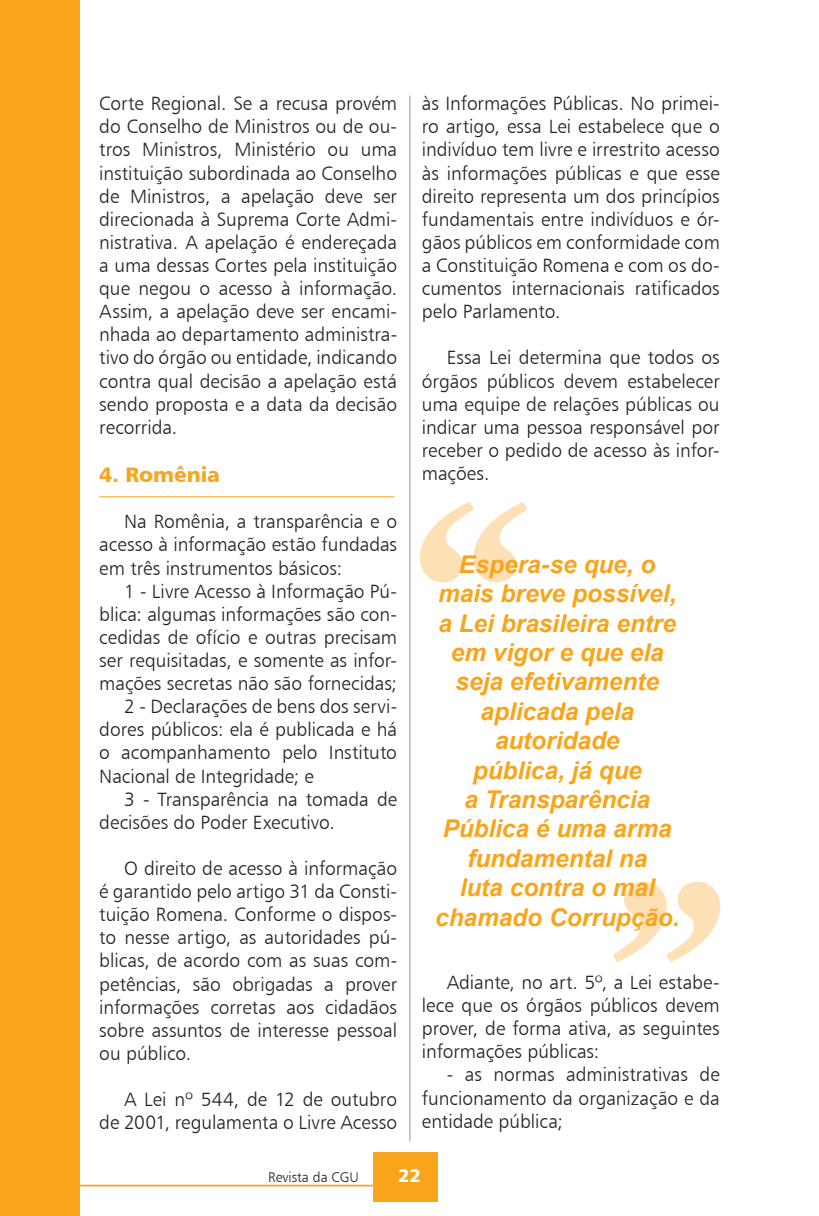
<style>
.page{position:relative;width:819px;height:1216px;background:#fff}
.page>*{position:absolute;margin:0;border:0;box-sizing:border-box;transform-origin:0 0}
.t1{font:italic 800 236.25px "Dutch 801 BT";color:#fee0b6}
.t2{font:italic 700 24.5px/29.4px "Arial";color:#f9a51b;text-align:center}
.t3{font:21px "Humanist 777 BT Black B";color:#f9a51b}
.t4{font:19.25px/23.1px "Humanist 777 BT Light B";color:#231f20;text-align:justify}
.t5{font:18.38px "Humanist 777 BT Black B";color:#fff}
.t6{font:14px "Humanist 777 BT Light B";color:#231f20}
</style>
<div class="page">
<hr style="left:0;top:1184px;width:374px;height:2px;background:#f9a51b">
<div style="left:373px;top:1152px;width:64px;height:49px;background:#f9a51b"></div>
<div style="left:0;top:0;width:79px;height:1215px;background:#f9a51b"></div>
<hr style="left:409px;top:95px;width:1px;height:1046px;background:#939598">
<hr style="left:99px;top:496px;width:295px;height:1px;background:#f9a51b">
<p class="t4" style="left:99px;top:92px;width:299px">Corte Regional. Se a recusa provém do Conselho de Ministros ou de ou&shy;tros Ministros, Ministério ou uma instituição subordinada ao Conselho de Ministros, a apelação deve ser direcionada à Suprema Corte Admi&shy;nistrativa. A apelação é endereçada a uma dessas Cortes pela instituição que negou o acesso à informação.<br>Assim, a apelação deve ser encami&shy;nhada ao departamento administra&shy;tivo do órgão ou entidade, indicando contra qual decisão a apelação está sendo proposta e a data da decisão recorrida.</p>
<p class="t3" style="left:99px;top:461px;width:122px">4. Romênia</p>
<p class="t4" style="left:99px;top:509px;width:299px;text-indent:25px">Na Romênia, a transparência e o acesso à informação estão fundadas em três instrumentos básicos:</p>
<p class="t4" style="left:124px;top:579px;width:274px">1 - Livre Acesso à Informação Pú-</p>
<p class="t4" style="left:99px;top:602px;width:299px">blica: algumas informações são con-</p>
<p class="t4" style="left:99px;top:625px;width:299px">cedidas de ofício e outras precisam</p>
<p class="t4" style="left:99px;top:648px;width:299px">ser requisitadas, e somente as infor-</p>
<p class="t4" style="left:99px;top:671px;width:299px">mações secretas não são fornecidas;</p>
<p class="t4" style="left:124px;top:694px;width:274px">2 - Declarações de bens dos servi-</p>
<p class="t4" style="left:99px;top:717px;width:299px">dores públicos: ela é publicada e há</p>
<p class="t4" style="left:99px;top:740px;width:299px">o acompanhamento pelo Instituto</p>
<p class="t4" style="left:99px;top:764px;width:216px">Nacional de Integridade; e</p>
<p class="t4" style="left:124px;top:787px;width:274px">3 - Transparência na tomada de</p>
<p class="t4" style="left:99px;top:810px;width:237px">decisões do Poder Executivo.</p>
<p class="t4" style="left:99px;top:856px;width:299px;text-indent:25px">O direito de acesso à informação é garantido pelo artigo 31 da Consti&shy;tuição Romena. Conforme o dispos&shy;to nesse artigo, as autoridades pú&shy;blicas, de acordo com as suas com&shy;petências, são obrigadas a prover informações corretas aos cidadãos sobre assuntos de interesse pessoal ou público.</p>
<p class="t4" style="left:99px;top:1087px;width:299px;text-align:right">A Lei nº 544, de 12 de outubro de 2001, regulamenta o Livre Acesso</p>
<p class="t4" style="left:422px;top:92px;width:299px">às Informações Públicas. No primei&shy;ro artigo, essa Lei estabelece que o indivíduo tem livre e irrestrito acesso às informações públicas e que esse direito representa um dos princípios fundamentais entre indivíduos e ór&shy;gãos públicos em conformidade com a Constituição Romena e com os do&shy;cumentos internacionais ratificados pelo Parlamento.</p>
<p class="t4" style="left:422px;top:346px;width:299px;text-indent:25px">Essa Lei determina que todos os órgãos públicos devem estabelecer uma equipe de relações públicas ou indicar uma pessoa responsável por receber o pedido de acesso às infor&shy;mações.</p>
<h1 class="t1" style="left:403px;top:438px;width:124px">“</h1>
<p class="t2" style="left:435px;top:549px;width:246px">Espera-se que, o mais breve possível, a Lei brasileira entre em vigor e que ela seja efetivamente aplicada pela autoridade<br>pública, já que<br>a Transparência<br>Pública é uma arma fundamental na<br>luta contra o mal chamado Corrupção.</p>
<h1 class="t1" style="left:736px;top:1025px;width:124px;rotate:-180deg">“</h1>
<p class="t4" style="left:422px;top:970px;width:299px;text-indent:25px">Adiante, no art. 5º, a Lei estabe&shy;lece que os órgãos públicos devem prover, de forma ativa, as seguintes informações públicas:</p>
<p class="t4" style="left:422px;top:1062px;width:299px;text-indent:25px">- as normas administrativas de funcionamento da organização e da entidade pública;</p>
<p class="t6" style="left:268px;top:1168px;width:92px">Revista da CGU</p>
<p class="t5" style="left:398px;top:1163px;width:24px">22</p>
</div>
